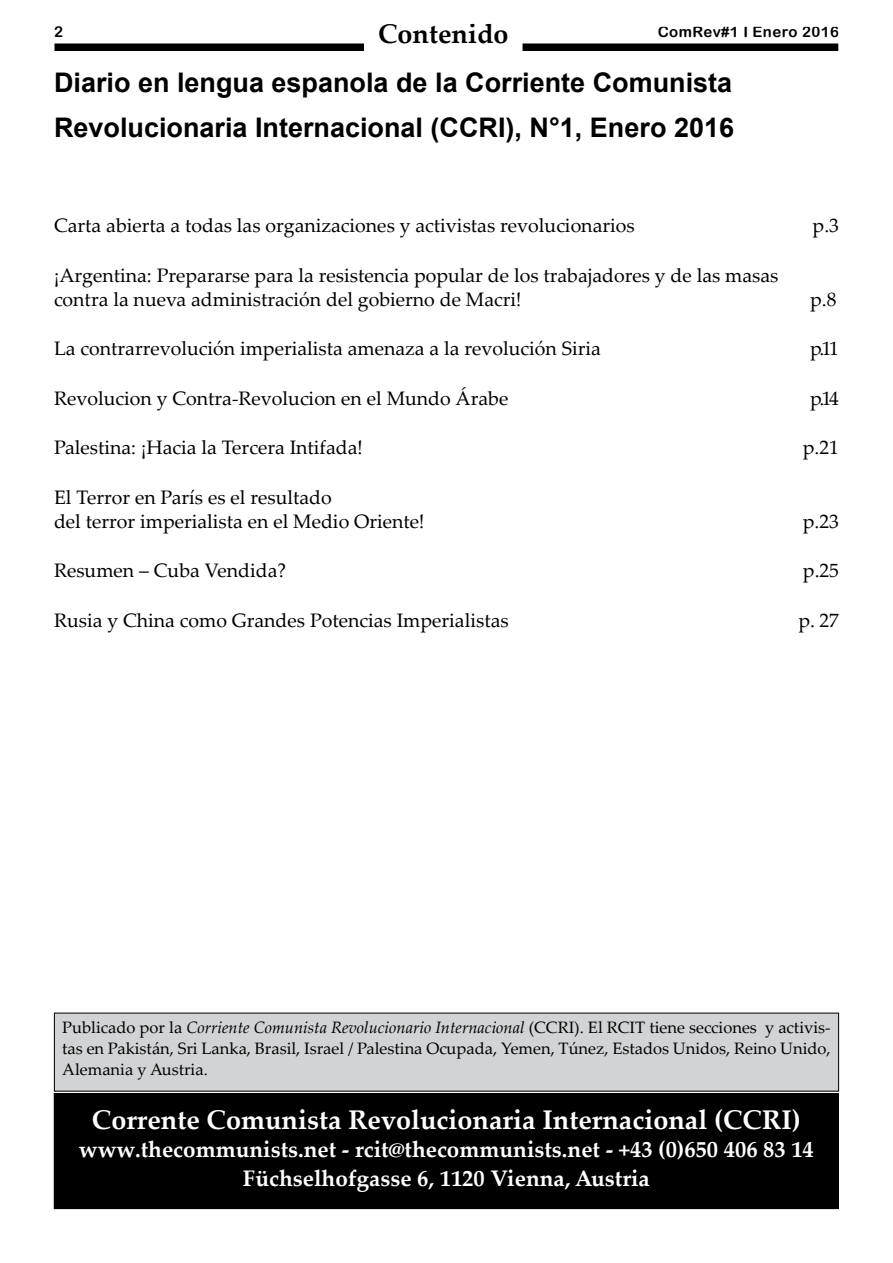
<style>
.page{position:relative;width:893px;height:1263px;background:#fff}
.page>*{position:absolute;margin:0;border:0;box-sizing:border-box;transform-origin:0 0}
.t1{font:700 27px/45px "Arial";color:#000}
.t2{font:700 27px "Palatino Linotype";color:#fff}
.t3{font:700 27px "Palatino Linotype";color:#000}
.t4{font:700 22.5px/28.5px "Palatino Linotype";color:#fff;text-align:center}
.t5{font:19.5px/24px "Palatino Linotype";color:#000}
.t6{font:16.5px/21px "Palatino Linotype";color:#000;text-align:justify}
.t7{font:15px "Arial Rounded MT Bold";letter-spacing:.025em;color:#000}
.s1{font-style:italic}
</style>
<div class="page">
<div style="left:54px;top:44px;width:785px;height:7px;background:#000"></div>
<div style="left:364px;top:23px;width:158px;height:32px;background:#fff"></div>
<div style="left:54px;top:1013px;width:785px;height:78px;background:#d1d3d4"></div>
<div style="left:54px;top:1093px;width:784px;height:115px;background:#000"></div>
<div style="left:54px;top:1093px;width:785px;height:116px;border:1px solid #000"></div>
<p class="t7" style="left:54px;top:23px;width:10px">2</p>
<h1 class="t3" style="left:378px;top:15px;width:132px">Contenido</h1>
<p class="t7" style="left:658px;top:23px;width:183px">ComRev#1 I Enero 2016</p>
<h1 class="t1" style="left:54px;top:60px;width:681px">Diario en lengua espanola de la Corriente Comunista<br>Revolucionaria Internacional (CCRI), N°1, Enero 2016</h1>
<p class="t5" style="left:54px;top:213px;width:582px">Carta abierta a todas las organizaciones y activistas revolucionarios</p>
<p class="t5" style="left:813px;top:213px;width:28px">p.3</p>
<p class="t5" style="left:54px;top:263px;width:726px">¡Argentina: Prepararse para la resistencia popular de los trabajadores y de las masas contra la nueva administración del gobierno de Macri!</p>
<p class="t5" style="left:810px;top:287px;width:28px">p.8</p>
<p class="t5" style="left:54px;top:336px;width:548px">La contrarrevolución imperialista amenaza a la revolución Siria</p>
<p class="t5" style="left:810px;top:336px;width:30px">p.11</p>
<p class="t5" style="left:54px;top:386px;width:456px">Revolucion y Contra-Revolucion en el Mundo Árabe</p>
<p class="t5" style="left:810px;top:386px;width:30px">p.14</p>
<p class="t5" style="left:54px;top:435px;width:310px">Palestina: ¡Hacia la Tercera Intifada!</p>
<p class="t5" style="left:803px;top:435px;width:38px">p.21</p>
<p class="t5" style="left:54px;top:485px;width:372px">El Terror en París es el resultado<br>del terror imperialista en el Medio Oriente!</p>
<p class="t5" style="left:803px;top:509px;width:38px">p.23</p>
<p class="t5" style="left:54px;top:558px;width:234px">Resumen – Cuba Vendida?</p>
<p class="t5" style="left:803px;top:558px;width:38px">p.25</p>
<p class="t5" style="left:54px;top:608px;width:456px">Rusia y China como Grandes Potencias Imperialistas</p>
<p class="t5" style="left:799px;top:608px;width:42px">p. 27</p>
<p class="t6" style="left:62px;top:1016px;width:770px">Publicado por la <span class="s1">Corriente Comunista Revolucionario Internacional</span> (CCRI). El RCIT tiene secciones y activis&shy;tas en Pakistán, Sri Lanka, Brasil, Israel / Palestina Ocupada, Yemen, Túnez, Estados Unidos, Reino Unido, Alemania y Austria.</p>
<h1 class="t2" style="left:92px;top:1100px;width:710px">Corrente Comunista Revolucionaria Internacional (CCRI)</h1>
<p class="t4" style="left:79px;top:1134px;width:736px">www.thecommunists.net - rcit@thecommunists.net - +43 (0)650 406 83 14<br>Füchselhofgasse 6, 1120 Vienna, Austria</p>
</div>
